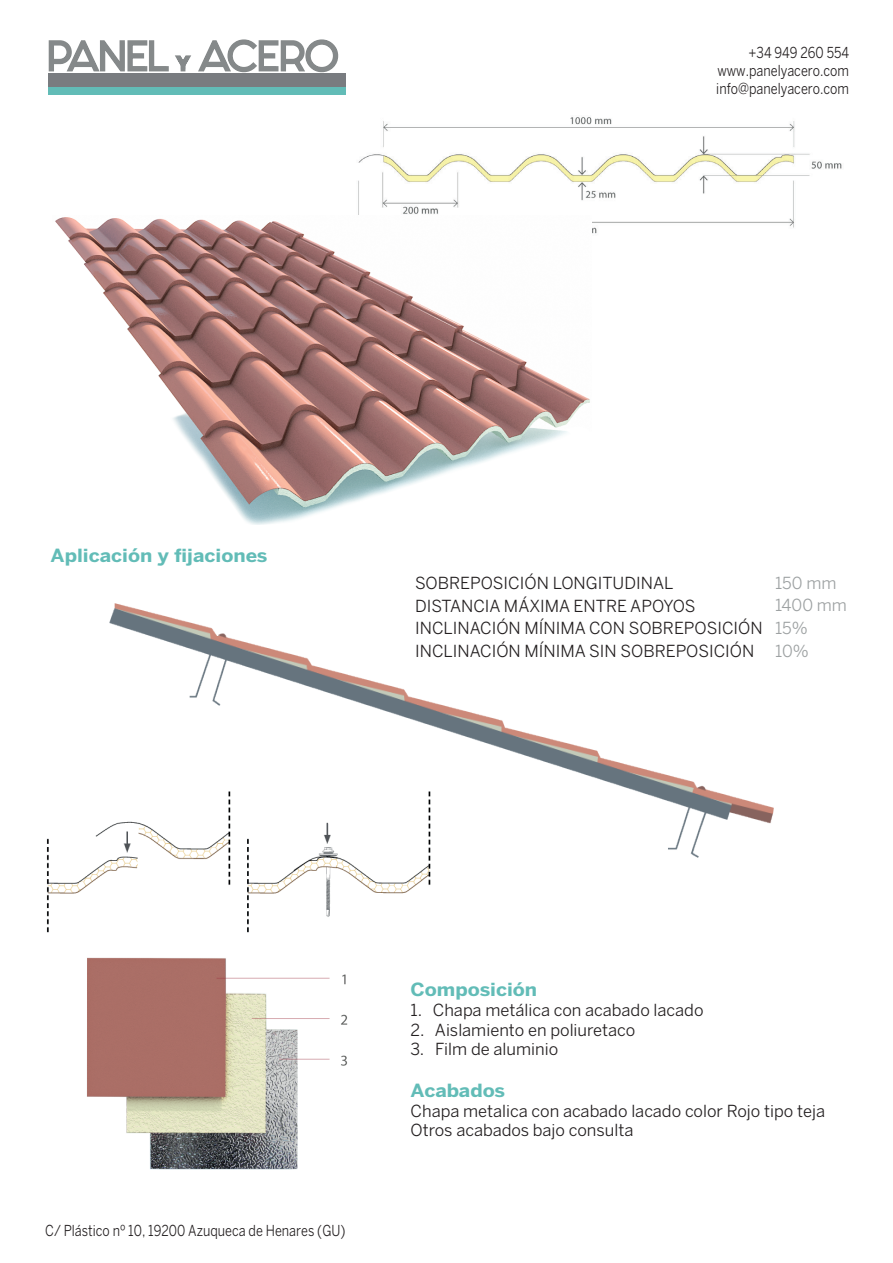
<style>
.page{position:relative;width:893px;height:1263px;background:#fff}
.page>*{position:absolute;margin:0;border:0;box-sizing:border-box;transform-origin:0 0}
.t1{font:700 18px "Benton Sans";color:#62bcb7;scale:1.1 1}
.t2{font:16.5px/22.5px "Benton Sans";color:#231f20}
.t3{font:16.5px/22.5px "Benton Sans";color:#9da1a2}
.t4{font:15px/18px "Benton Sans";color:#231f20;text-align:justify;scale:.84 1}
</style>
<div class="page">
<div style="left:48px;top:74px;width:298px;height:13px;background:#797c80"></div>
<div style="left:48px;top:87px;width:298px;height:7px;background:#62bcb7"></div>
<svg style="left:48px;top:39px;width:292px;height:35px"></svg>
<img style="left:109px;top:603px;width:665px;height:255px">
<img style="left:358px;top:117px;width:484px;height:117px">
<img style="left:46px;top:789px;width:387px;height:144px">
<img style="left:55px;top:215px;width:536px;height:309px">
<img style="left:87px;top:957px;width:261px;height:213px">
<p class="t4" style="left:716px;top:43px;width:160px;text-indent:32px">+34 949 260 554 www.panelyacero.com info@panelyacero.com</p>
<p class="t1" style="left:51px;top:544px;width:199px">Aplicación y fijaciones</p>
<p class="t2" style="left:415px;top:571px;width:349px">SOBREPOSICIÓN LONGITUDINAL DISTANCIA MÁXIMA ENTRE APOYOS INCLINACIÓN MÍNIMA CON SOBREPOSICIÓN INCLINACIÓN MÍNIMA SIN SOBREPOSICIÓN</p>
<p class="t3" style="left:775px;top:571px;width:73px">150 mm<br>1400 mm<br>15%<br>10%</p>
<p class="t4" style="left:45px;top:1222px;width:359px">C/ Plástico nº 10, 19200 Azuqueca de Henares (GU)</p>
<p class="t1" style="left:411px;top:979px;width:117px">Composición</p>
<p class="t2" style="left:411px;top:998px;width:294px">1. Chapa metálica con acabado lacado</p>
<p class="t2" style="left:411px;top:1018px;width:226px">2. Aislamiento en poliuretaco</p>
<p class="t2" style="left:411px;top:1038px;width:149px">3. Film de aluminio</p>
<p class="t1" style="left:411px;top:1079px;width:88px">Acabados</p>
<p class="t2" style="left:411px;top:1100px;width:416px;line-height:19.8px">Chapa metalica con acabado lacado color Rojo tipo teja<br>Otros acabados bajo consulta</p>
</div>
